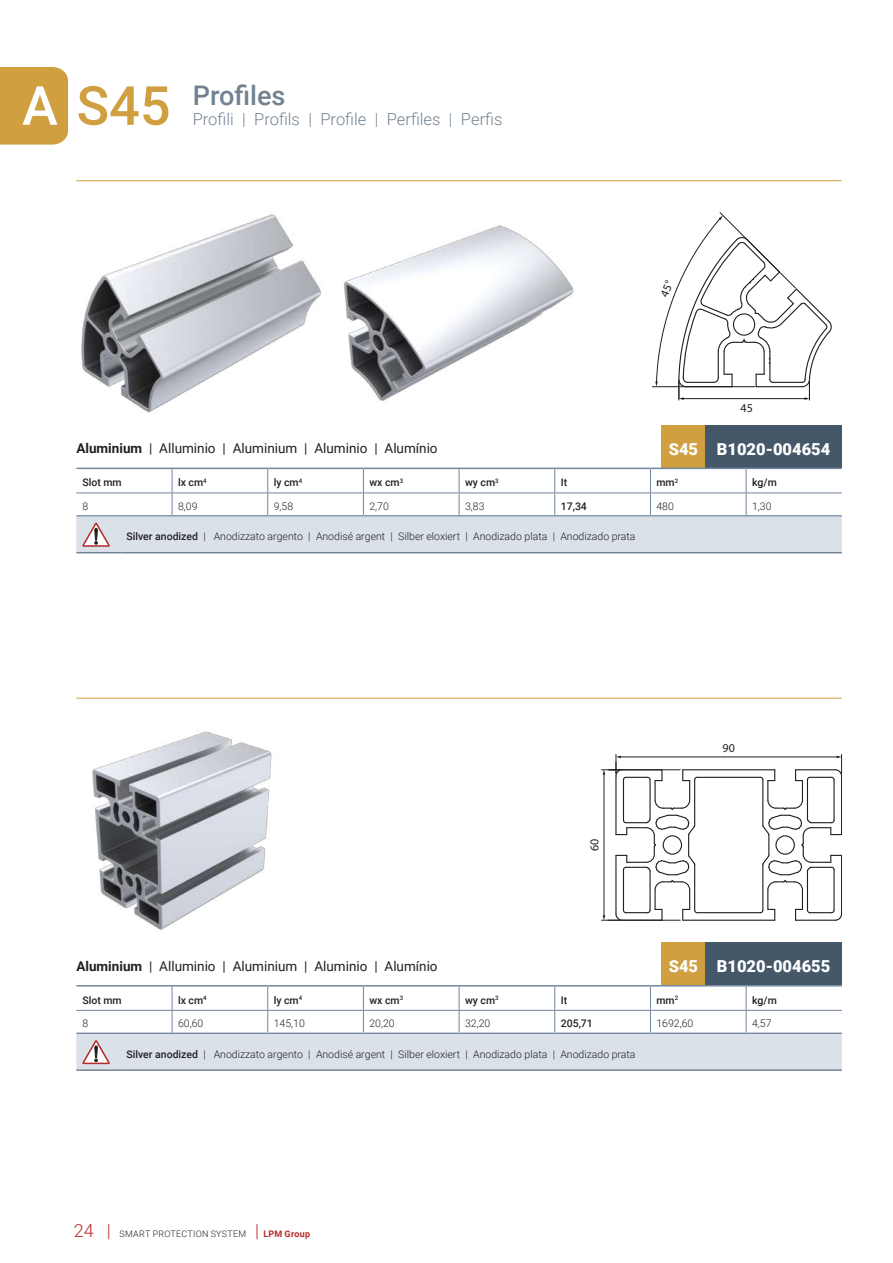
<style>
.page{position:relative;width:893px;height:1263px;background:#fff}
.page>*{position:absolute;margin:0;border:0;box-sizing:border-box;transform-origin:0 0}
.t1{font:500 54px "Roboto";color:#d09f3f}
.t2{font:500 27px "Roboto";color:#728292}
.t3{font:300 16.5px "Roboto";color:#728292}
.t4{font:900 16.5px "Roboto";color:#fff}
.t5{font:13.5px "Roboto";color:#231f20}
.t6{font:12px "Myriad Pro";color:#231f20}
.t7{font:300 10.5px "Roboto";color:#231f20}
.t8{font:500 10.5px "Roboto";color:#231f20}
.t9{font:300 9px "Roboto";letter-spacing:.03em;color:#231f20}
.s1{color:#fff}
.s2{font-weight:700}
.s3{font-weight:500}
.s4{font-size:18px;color:#b72b2a}
.s5{font-weight:700;color:#b72b2a}
</style>
<div class="page">
<div style="left:0;top:67px;width:68px;height:78px;background:#d09f3f"></div>
<hr style="left:76px;top:180px;width:766px;height:1px;background:#d09f3f">
<hr style="left:76px;top:698px;width:766px;height:1px;background:#d09f3f">
<img style="left:81px;top:214px;width:240px;height:199px">
<img style="left:343px;top:224px;width:231px;height:178px">
<hr style="left:652px;top:386px;width:103px;height:1px;background:#231f20">
<div style="left:661px;top:425px;width:44px;height:43px;background:#d09f3f"></div>
<div style="left:705px;top:425px;width:137px;height:43px;background:#455869"></div>
<hr style="left:76px;top:468px;width:96px;height:1px;background:#72869e">
<hr style="left:172px;top:468px;width:96px;height:1px;background:#72869e">
<hr style="left:268px;top:468px;width:95px;height:1px;background:#72869e">
<hr style="left:363px;top:468px;width:96px;height:1px;background:#72869e">
<hr style="left:459px;top:468px;width:96px;height:1px;background:#72869e">
<hr style="left:555px;top:468px;width:95px;height:1px;background:#72869e">
<hr style="left:650px;top:468px;width:96px;height:1px;background:#72869e">
<hr style="left:746px;top:468px;width:96px;height:1px;background:#72869e">
<svg style="left:76px;top:469px;width:766px;height:84px"></svg>
<img style="left:92px;top:731px;width:180px;height:199px">
<hr style="left:620px;top:757px;width:218px;height:1px;background:#231f20">
<hr style="left:683px;top:920px;width:92px;height:1px;background:#231f20">
<hr style="left:683px;top:769px;width:92px;height:1px;background:#231f20">
<hr style="left:697px;top:777px;width:63px;height:1px;background:#231f20">
<hr style="left:697px;top:912px;width:63px;height:1px;background:#231f20">
<svg style="left:759px;top:754px;width:83px;height:167px"></svg>
<svg style="left:601px;top:754px;width:97px;height:167px"></svg>
<div style="left:661px;top:942px;width:44px;height:43px;background:#d09f3f"></div>
<div style="left:705px;top:942px;width:137px;height:43px;background:#455869"></div>
<hr style="left:76px;top:985px;width:96px;height:1px;background:#72869e">
<hr style="left:172px;top:985px;width:96px;height:1px;background:#72869e">
<hr style="left:268px;top:985px;width:95px;height:1px;background:#72869e">
<hr style="left:363px;top:985px;width:96px;height:1px;background:#72869e">
<hr style="left:459px;top:985px;width:96px;height:1px;background:#72869e">
<hr style="left:555px;top:985px;width:95px;height:1px;background:#72869e">
<hr style="left:650px;top:985px;width:96px;height:1px;background:#72869e">
<hr style="left:746px;top:985px;width:96px;height:1px;background:#72869e">
<hr style="left:120px;top:1069px;width:722px;height:2px;background:#728292">
<hr style="left:76px;top:1069px;width:44px;height:2px;background:#728292">
<svg style="left:76px;top:986px;width:766px;height:84px"></svg>
<svg style="left:655px;top:212px;width:177px;height:188px"></svg>
<h1 class="t1" style="left:22px;top:75px;width:150px"><span class="s1">A</span> S45</h1>
<h2 class="t2" style="left:193px;top:76px;width:94px">Pro昀椀les</h2>
<h3 class="t3" style="left:193px;top:107px;width:311px">Pro昀椀li | Pro昀椀ls | Pro昀椀le | Per昀椀les | Per昀椀s</h3>
<p class="t6" style="left:740px;top:400px;width:14px">45</p>
<p class="t5" style="left:76px;top:439px;width:363px"><span class="s2">Aluminium</span> | Alluminio | Aluminium | Aluminio | Alumínio</p>
<h3 class="t4" style="left:669px;top:443px;width:163px">S45 B1020-004654</h3>
<p class="t8" style="left:82px;top:475px;width:41px">Slot mm</p>
<p class="t8" style="left:178px;top:475px;width:30px">lx cm<sup>4</sup></p>
<p class="t8" style="left:274px;top:475px;width:30px">ly cm<sup>4</sup></p>
<p class="t8" style="left:369px;top:475px;width:35px">wx cm<sup>3</sup></p>
<p class="t8" style="left:465px;top:475px;width:35px">wy cm<sup>3</sup></p>
<p class="t8" style="left:561px;top:478px;width:8px">It</p>
<p class="t8" style="left:656px;top:475px;width:23px">mm<sup>2</sup></p>
<p class="t8" style="left:752px;top:475px;width:26px">kg/m</p>
<p class="t7" style="left:82px;top:499px;width:7px">8</p>
<p class="t7" style="left:178px;top:499px;width:21px">8,09</p>
<p class="t7" style="left:274px;top:499px;width:21px">9,58</p>
<p class="t7" style="left:369px;top:499px;width:21px">2,70</p>
<p class="t7" style="left:465px;top:499px;width:21px">3,83</p>
<p class="t8" style="left:561px;top:502px;width:28px">17,34</p>
<p class="t7" style="left:656px;top:499px;width:19px">480</p>
<p class="t7" style="left:752px;top:499px;width:21px">1,30</p>
<p class="t7" style="left:126px;top:529px;width:511px"><span class="s3">Silver anodized</span> | Anodizzato argento | Anodisé argent | Silber eloxiert | Anodizado plata | Anodizado prata</p>
<p class="t6" style="left:587px;top:851px;width:14px;rotate:-90deg">60</p>
<p class="t6" style="left:723px;top:740px;width:14px">90</p>
<p class="t5" style="left:76px;top:956px;width:363px"><span class="s2">Aluminium</span> | Alluminio | Aluminium | Aluminio | Alumínio</p>
<h3 class="t4" style="left:669px;top:960px;width:163px">S45 B1020-004655</h3>
<p class="t8" style="left:82px;top:992px;width:41px">Slot mm</p>
<p class="t8" style="left:178px;top:992px;width:30px">lx cm<sup>4</sup></p>
<p class="t8" style="left:274px;top:992px;width:30px">ly cm<sup>4</sup></p>
<p class="t8" style="left:369px;top:992px;width:35px">wx cm<sup>3</sup></p>
<p class="t8" style="left:465px;top:992px;width:35px">wy cm<sup>3</sup></p>
<p class="t8" style="left:561px;top:996px;width:8px">It</p>
<p class="t8" style="left:656px;top:992px;width:23px">mm<sup>2</sup></p>
<p class="t8" style="left:752px;top:992px;width:26px">kg/m</p>
<p class="t7" style="left:82px;top:1016px;width:7px">8</p>
<p class="t7" style="left:178px;top:1016px;width:27px">60,60</p>
<p class="t7" style="left:274px;top:1016px;width:33px">145,10</p>
<p class="t7" style="left:369px;top:1019px;width:27px">20,20</p>
<p class="t7" style="left:465px;top:1016px;width:27px">32,20</p>
<p class="t8" style="left:561px;top:1019px;width:34px">205,71</p>
<p class="t7" style="left:656px;top:1016px;width:38px">1692,60</p>
<p class="t7" style="left:752px;top:1016px;width:21px">4,57</p>
<p class="t7" style="left:126px;top:1046px;width:511px"><span class="s3">Silver anodized</span> | Anodizzato argento | Anodisé argent | Silber eloxiert | Anodizado plata | Anodizado prata</p>
<p class="t9" style="left:74px;top:1228px;width:238px"><span class="s4">24 |</span> SMART PROTECTION SYSTEM <span class="s4">|</span> <span class="s5">LPM Group</span></p>
</div>
